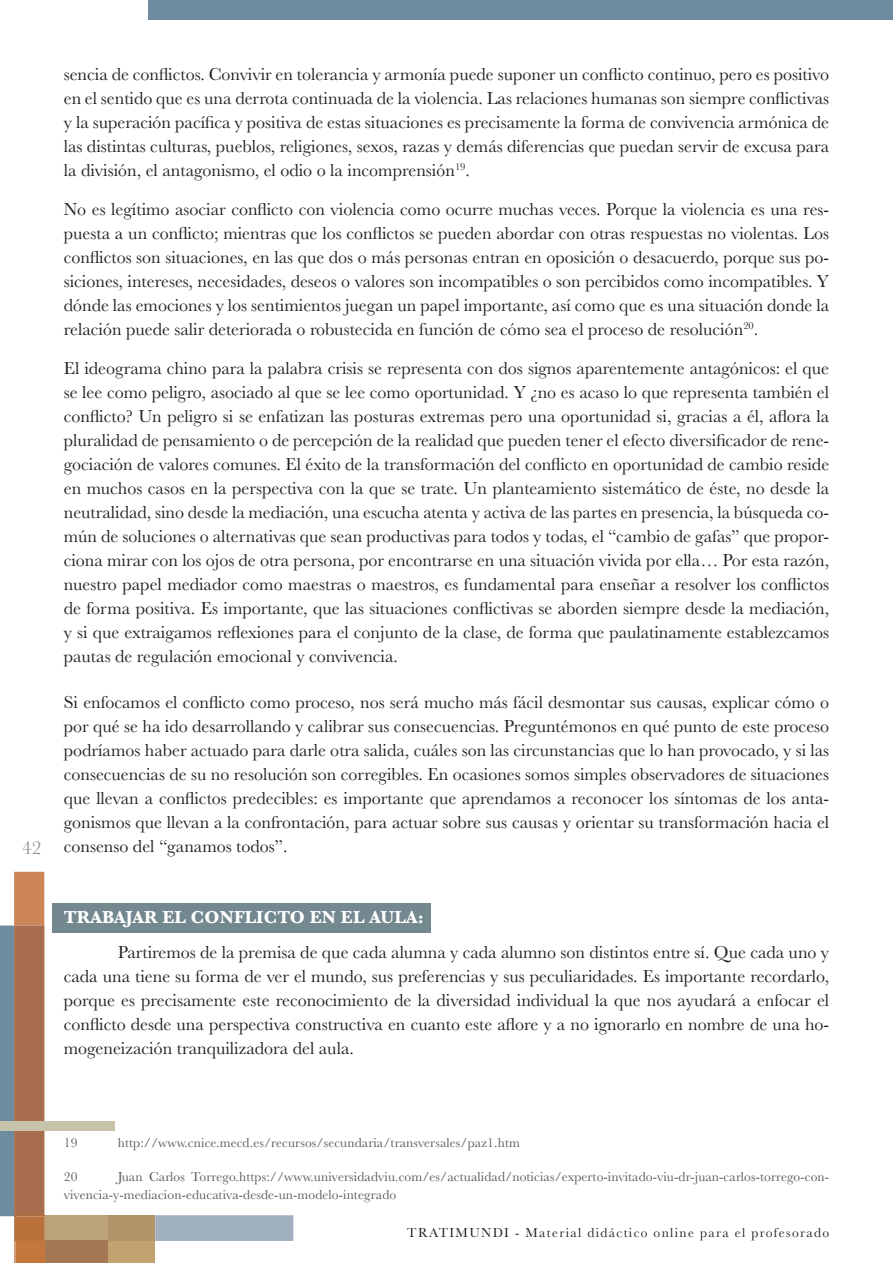
<style>
.page{position:relative;width:893px;height:1263px;background:#fff}
.page>*{position:absolute;margin:0;border:0;box-sizing:border-box;transform-origin:0 0}
.t1{font:19.5px "Baskerville";color:#939598}
.t2{font:18px/24px "Baskerville";color:#231f20;text-align:justify}
.t3{font:700 18px "Baskerville";letter-spacing:.01em;color:#fff}
.t4{font:13.5px/18px "Baskerville";letter-spacing:.01em;color:#57585a}
.t5{font:13.5px "Baskerville";letter-spacing:.1em;color:#231f20}
</style>
<div class="page">
<svg style="left:0;top:872px;width:293px;height:391px"></svg>
<div style="left:148px;top:0;width:745px;height:20px;background:#6d8c9f"></div>
<div style="left:52px;top:903px;width:378px;height:30px;background:#74888f"></div>
<div style="left:0;top:1121px;width:115px;height:9px;background:#c7c2aa"></div>
<p class="t1" style="left:22px;top:836px;width:21px">42</p>
<p class="t2" style="left:64px;top:62px;width:767px">sencia de conflictos. Convivir en tolerancia y armonía puede suponer un conflicto continuo, pero es positivo en el sentido que es una derrota continuada de la violencia. Las relaciones humanas son siempre conflictivas y la superación pacífica y positiva de estas situaciones es precisamente la forma de convivencia armónica de las distintas culturas, pueblos, religiones, sexos, razas y demás diferencias que puedan servir de excusa para la división, el antagonismo, el odio o la incomprensión<sup>19</sup>.</p>
<p class="t2" style="left:64px;top:197px;width:767px">No es legítimo asociar conflicto con violencia como ocurre muchas veces. Porque la violencia es una res&shy;puesta a un conflicto; mientras que los conflictos se pueden abordar con otras respuestas no violentas. Los conflictos son situaciones, en las que dos o más personas entran en oposición o desacuerdo, porque sus po&shy;siciones, intereses, necesidades, deseos o valores son incompatibles o son percibidos como incompatibles. Y dónde las emociones y los sentimientos juegan un papel importante, así como que es una situación donde la relación puede salir deteriorada o robustecida en función de cómo sea el proceso de resolución<sup>20</sup>.</p>
<p class="t2" style="left:64px;top:356px;width:767px">El ideograma chino para la palabra crisis se representa con dos signos aparentemente antagónicos: el que se lee como peligro, asociado al que se lee como oportunidad. Y ¿no es acaso lo que representa también el conflicto? Un peligro si se enfatizan las posturas extremas pero una oportunidad si, gracias a él, aflora la pluralidad de pensamiento o de percepción de la realidad que pueden tener el efecto diversificador de rene&shy;gociación de valores comunes. El éxito de la transformación del conflicto en oportunidad de cambio reside en muchos casos en la perspectiva con la que se trate. Un planteamiento sistemático de éste, no desde la neutralidad, sino desde la mediación, una escucha atenta y activa de las partes en presencia, la búsqueda co&shy;mún de soluciones o alternativas que sean productivas para todos y todas, el “cambio de gafas” que propor&shy;ciona mirar con los ojos de otra persona, por encontrarse en una situación vivida por ella… Por esta razón, nuestro papel mediador como maestras o maestros, es fundamental para enseñar a resolver los conflictos de forma positiva. Es importante, que las situaciones conflictivas se aborden siempre desde la mediación, y si que extraigamos reflexiones para el conjunto de la clase, de forma que paulatinamente establezcamos pautas de regulación emocional y convivencia.</p>
<p class="t2" style="left:64px;top:691px;width:767px">Si enfocamos el conflicto como proceso, nos será mucho más fácil desmontar sus causas, explicar cómo o por qué se ha ido desarrollando y calibrar sus consecuencias. Preguntémonos en qué punto de este proceso podríamos haber actuado para darle otra salida, cuáles son las circunstancias que lo han provocado, y si las consecuencias de su no resolución son corregibles. En ocasiones somos simples observadores de situaciones que llevan a conflictos predecibles: es importante que aprendamos a reconocer los síntomas de los anta&shy;gonismos que llevan a la confrontación, para actuar sobre sus causas y orientar su transformación hacia el consenso del “ganamos todos”.</p>
<p class="t3" style="left:64px;top:904px;width:361px">TRABAJAR EL CONFLICTO EN EL AULA:</p>
<p class="t2" style="left:64px;top:941px;width:767px;text-indent:54px">Partiremos de la premisa de que cada alumna y cada alumno son distintos entre sí. Que cada uno y cada una tiene su forma de ver el mundo, sus preferencias y sus peculiaridades. Es importante recordarlo, porque es precisamente este reconocimiento de la diversidad individual la que nos ayudará a enfocar el conflicto desde una perspectiva constructiva en cuanto este aflore y a no ignorarlo en nombre de una ho&shy;mogeneización tranquilizadora del aula.</p>
<p class="t4" style="left:64px;top:1134px;width:15px">19</p>
<p class="t4" style="left:118px;top:1134px;width:404px">http://www.cnice.mecd.es/recursos/secundaria/transversales/paz1.htm</p>
<p class="t4" style="left:64px;top:1168px;width:15px">20</p>
<p class="t4" style="left:64px;top:1168px;width:767px;text-indent:54px">Juan Carlos Torrego.https://www.universidadviu.com/es/actualidad/noticias/experto-invitado-viu-dr-juan-carlos-torrego-con&shy;vivencia-y-mediacion-educativa-desde-un-modelo-integrado</p>
<p class="t5" style="left:407px;top:1224px;width:423px">TRATIMUNDI - Material didáctico online para el profesorado</p>
</div>
